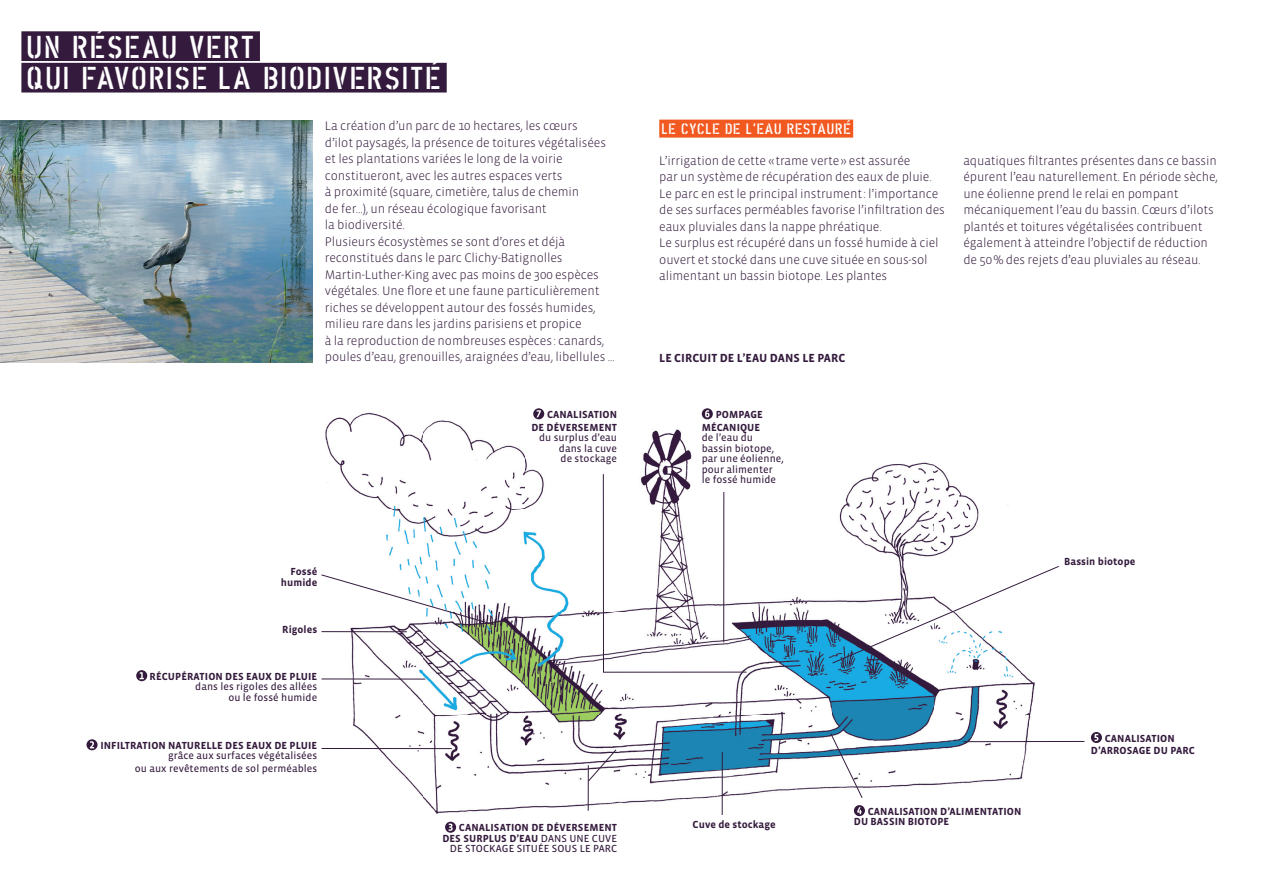
<style>
.page{position:relative;width:1276px;height:893px;background:#fff}
.page>*{position:absolute;margin:0;border:0;box-sizing:border-box;transform-origin:0 0}
.t1{font:31.5px/31.5px "Din Semavip";letter-spacing:.02em;color:#fff}
.t2{font:15px "Din Semavip";letter-spacing:.01em;color:#fff}
.t3{font:300 12.75px/16.5px "Vista Sans";letter-spacing:-.01em;color:#341b3d}
.t4{font:700 12px "Vista Sans";color:#341b3d}
.t5{font:700 10.5px/10.5px "Vista Sans";letter-spacing:.005em;color:#341b3d;text-align:right}
.t6{font:10.5px/10.5px "Vista Sans Reg";letter-spacing:.005em;color:#341b3d;text-align:right}
.s1{font-family:"Vista Sans Reg";font-weight:400}
</style>
<div class="page">
<div style="left:21px;top:31px;width:239px;height:30px;background:#341b3d"></div>
<div style="left:21px;top:63px;width:426px;height:30px;background:#341b3d"></div>
<div style="left:659px;top:120px;width:194px;height:18px;background:#f15921"></div>
<img style="left:321px;top:409px;width:714px;height:407px">
<svg style="left:445px;top:822px;width:11px;height:11px"></svg>
<svg style="left:448px;top:824px;width:9px;height:9px"></svg>
<svg style="left:760px;top:422px;width:3px;height:11px"></svg>
<div style="left:702px;top:408px;width:11px;height:11px;background:#341b3d;border-radius:50%"></div>
<svg style="left:705px;top:410px;width:10px;height:11px"></svg>
<div style="left:533px;top:408px;width:11px;height:11px;background:#341b3d;border-radius:50%"></div>
<svg style="left:536px;top:410px;width:11px;height:11px"></svg>
<svg style="left:136px;top:670px;width:11px;height:11px"></svg>
<svg style="left:140px;top:672px;width:4px;height:7px"></svg>
<hr style="left:321px;top:631px;width:86px;height:1px;background:#341b3d">
<hr style="left:321px;top:679px;width:104px;height:1px;background:#341b3d">
<hr style="left:321px;top:748px;width:131px;height:1px;background:#341b3d">
<hr style="left:588px;top:765px;width:1px;height:46px;background:#341b3d">
<hr style="left:722px;top:752px;width:1px;height:63px;background:#341b3d">
<svg style="left:603px;top:474px;width:144px;height:199px"></svg>
<div style="left:854px;top:805px;width:11px;height:11px;background:#341b3d;border-radius:50%"></div>
<svg style="left:857px;top:807px;width:11px;height:10px"></svg>
<div style="left:1091px;top:732px;width:11px;height:11px;background:#341b3d;border-radius:50%"></div>
<svg style="left:1094px;top:734px;width:8px;height:9px"></svg>
<hr style="left:963px;top:741px;width:121px;height:1px;background:#341b3d">
<svg style="left:830px;top:733px;width:33px;height:66px"></svg>
<svg style="left:321px;top:574px;width:173px;height:51px"></svg>
<svg style="left:832px;top:566px;width:227px;height:98px"></svg>
<svg style="left:86px;top:739px;width:12px;height:11px"></svg>
<svg style="left:90px;top:740px;width:8px;height:11px"></svg>
<svg style="left:588px;top:749px;width:29px;height:33px"></svg>
<img style="left:0;top:120px;width:313px;height:242px">
<h1 class="t1" style="left:26px;top:31px;width:417px">UN RÉSEAU VERT<br>QUI FAVORISE LA BIODIVERSITÉ</h1>
<p class="t3" style="left:325px;top:118px;width:291px">La création d’un parc de 10 hectares, les cœurs<br>d’ilot paysagés, la présence de toitures végétalisées et les plantations variées le long de la voirie constitueront, avec les autres espaces verts<br>à proximité (square, cimetière, talus de chemin<br>de fer…), un réseau écologique favorisant<br>la biodiversité.<br>Plusieurs écosystèmes se sont d’ores et déjà reconstitués dans le parc Clichy-Batignolles Martin-Luther-King avec pas moins de 300 espèces végétales. Une flore et une faune particulièrement riches se développent autour des fossés humides, milieu rare dans les jardins parisiens et propice<br>à la reproduction de nombreuses espèces : canards, poules d’eau, grenouilles, araignées d’eau, libellules …</p>
<p class="t2" style="left:661px;top:120px;width:191px">LE CYCLE DE L’EAU RESTAURÉ</p>
<p class="t3" style="left:659px;top:153px;width:287px">L’irrigation de cette « trame verte » est assurée<br>par un système de récupération des eaux de pluie.<br>Le parc en est le principal instrument : l’importance de ses surfaces perméables favorise l’infiltration des eaux pluviales dans la nappe phréatique.<br>Le surplus est récupéré dans un fossé humide à ciel ouvert et stocké dans une cuve située en sous-sol alimentant un bassin biotope. Les plantes</p>
<p class="t3" style="left:963px;top:153px;width:256px">aquatiques filtrantes présentes dans ce bassin épurent l’eau naturellement. En période sèche, une éolienne prend le relai en pompant mécaniquement l’eau du bassin. Cœurs d’ilots plantés et toitures végétalisées contribuent également à atteindre l’objectif de réduction de 50 % des rejets d’eau pluviales au réseau.</p>
<p class="t4" style="left:659px;top:351px;width:187px">LE CIRCUIT DE L’EAU DANS LE PARC</p>
<p class="t5" style="left:281px;top:567px;width:38px">FOSSÉ<br>HUMIDE</p>
<p class="t5" style="left:282px;top:624px;width:36px">RIGOLES</p>
<p class="t5" style="left:150px;top:671px;width:169px">RÉCUPÉRATION DES EAUX DE PLUIE</p>
<p class="t6" style="left:195px;top:682px;width:123px">dans les rigoles des allées ou le fossé humide</p>
<p class="t5" style="left:100px;top:740px;width:218px">INFILTRATION NATURELLE DES EAUX DE PLUIE</p>
<p class="t6" style="left:135px;top:750px;width:184px;line-height:12.8px">grâce aux surfaces végétalisées<br>ou aux revêtements de sol perméables</p>
<p class="t5" style="left:531px;top:408px;width:87px;line-height:12.8px">CANALISATION<br>DE DÉVERSEMENT</p>
<p class="t6" style="left:559px;top:433px;width:60px;text-align:justify;text-indent:-20px">du surplus d’eau dans la cuve de stockage</p>
<p class="t5" style="left:442px;top:823px;width:176px">CANALISATION DE DÉVERSEMENT<br>DES SURPLUS D’EAU <span class="s1">DANS UNE CUVE</span></p>
<p class="t6" style="left:450px;top:844px;width:169px">DE STOCKAGE SITUÉE SOUS LE PARC</p>
<p class="t5" style="left:702px;top:408px;width:63px;line-height:12.8px">POMPAGE<br>MÉCANIQUE</p>
<p class="t6" style="left:702px;top:433px;width:84px;text-align:left">de l’eau du bassin biotope, par une éolienne, pour alimenter le fossé humide</p>
<p class="t5" style="left:692px;top:820px;width:84px">CUVE DE STOCKAGE</p>
<p class="t5" style="left:1064px;top:556px;width:73px">BASSIN BIOTOPE</p>
<p class="t5" style="left:854px;top:806px;width:169px;text-align:left;text-indent:14px">CANALISATION D’ALIMENTATION<br>DU BASSIN BIOTOPE</p>
<p class="t5" style="left:1091px;top:732px;width:105px;line-height:12.8px;text-align:center">CANALISATION<br>D’ARROSAGE DU PARC</p>
</div>
